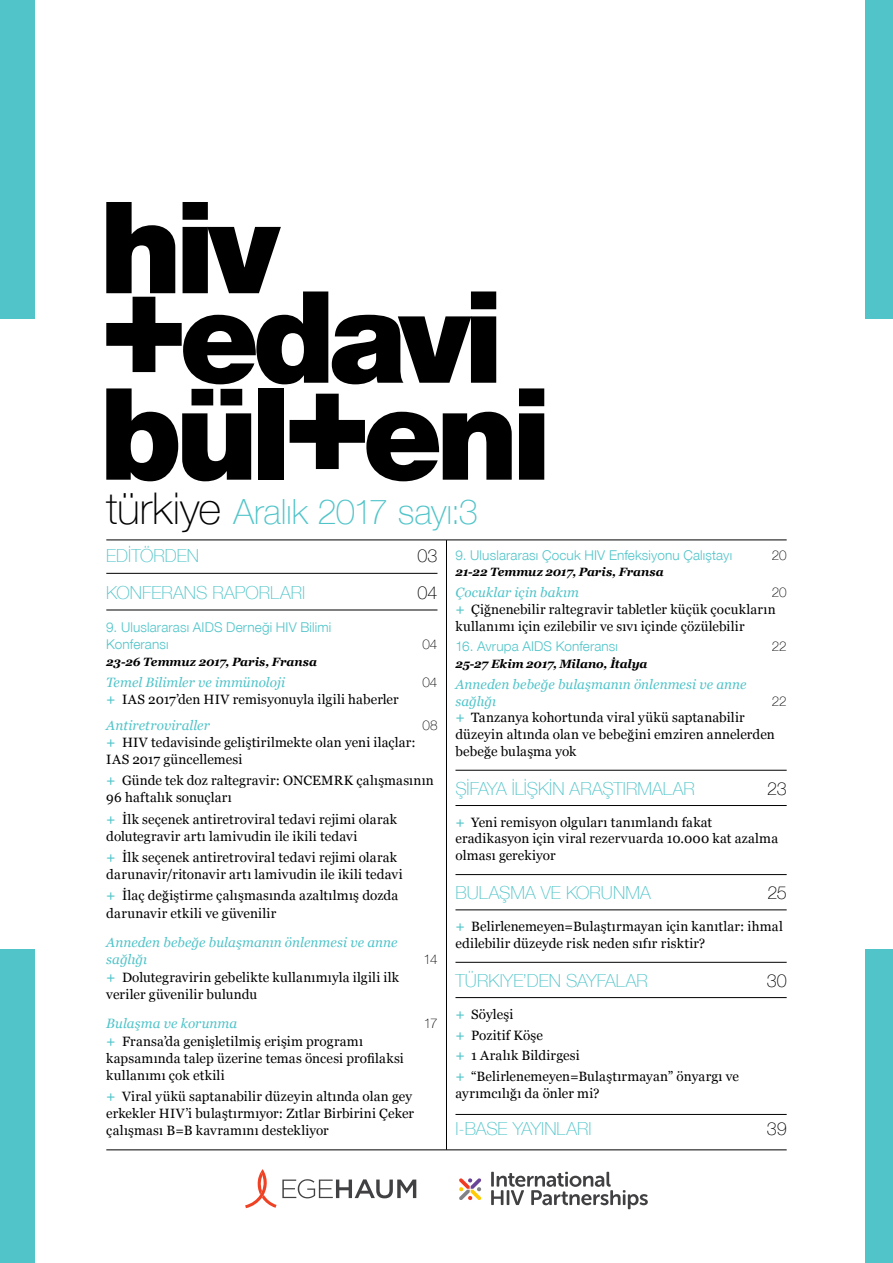
<style>
.page{position:relative;width:893px;height:1263px;background:#fff}
.page>*{position:absolute;margin:0;border:0;box-sizing:border-box;transform-origin:0 0}
.t1{font:100 34.65px "Helvetica Neue LT Pro";letter-spacing:-.01em;color:#50c4c9}
.t2{font:100 18px "Helvetica Neue LT Pro";letter-spacing:.005em;color:#50c4c9}
.t3{font:100 18px "Helvetica Neue LT Pro";letter-spacing:-.005em;color:#000}
.t4{font:13.5px/17.1px "Georgia";letter-spacing:.015em;color:#000}
.t5{font:italic 13.5px/17.1px "Georgia";letter-spacing:.005em;color:#50c4c9}
.t6{font:300 13.5px/17.1px "Helvetica Neue LT Pro";letter-spacing:.01em;color:#50c4c9}
.t7{font:100 13.5px "Helvetica Neue LT Pro";letter-spacing:-.005em;color:#000}
.t8{font:italic 700 12px "Georgia";letter-spacing:-.01em;color:#000}
.s1{font-size:43.65px;color:#000}
.s2{font-weight:700;color:#50c4c9}
.s3{font-style:italic;color:#50c4c9}
</style>
<div class="page">
<div style="left:0;top:0;width:51px;height:319px;background:#50c4c9"></div>
<div style="left:0;top:944px;width:51px;height:319px;background:#50c4c9"></div>
<div style="left:855px;top:0;width:38px;height:319px;background:#50c4c9"></div>
<div style="left:855px;top:944px;width:38px;height:319px;background:#50c4c9"></div>
<div style="left:35px;top:0;width:829px;height:1263px;background:#fff"></div>
<div style="left:0;top:319px;width:893px;height:629px;background:#fff"></div>
<hr style="left:106px;top:573px;width:331px;height:1px;background:#000">
<hr style="left:106px;top:610px;width:331px;height:1px;background:#000">
<hr style="left:455px;top:770px;width:332px;height:1px;background:#000">
<hr style="left:455px;top:805px;width:332px;height:1px;background:#000">
<hr style="left:455px;top:874px;width:332px;height:1px;background:#000">
<hr style="left:455px;top:910px;width:332px;height:1px;background:#000">
<hr style="left:455px;top:962px;width:332px;height:1px;background:#000">
<hr style="left:455px;top:997px;width:332px;height:1px;background:#000">
<hr style="left:455px;top:1114px;width:332px;height:1px;background:#000">
<hr style="left:106px;top:1149px;width:681px;height:1px;background:#000">
<svg style="left:106px;top:202px;width:406px;height:279px"></svg>
<svg style="left:519px;top:388px;width:25px;height:92px;background:#151515"></svg>
<hr style="left:106px;top:540px;width:681px;height:1px;background:#000">
<hr style="left:446px;top:540px;width:1px;height:609px;background:#000">
<svg style="left:491px;top:1172px;width:157px;height:37px"></svg>
<svg style="left:459px;top:1178px;width:22px;height:22px"></svg>
<svg style="left:245px;top:1169px;width:171px;height:39px"></svg>
<h1 class="t1" style="left:106px;top:491px;width:373px"><span class="s1">türkiye</span> Aralık 2017 sayı:3</h1>
<h2 class="t2" style="left:106px;top:545px;width:94px">EDİTÖRDEN</h2>
<h2 class="t3" style="left:417px;top:545px;width:21px">03</h2>
<h2 class="t2" style="left:106px;top:582px;width:201px">KONFERANS RAPORLARI</h2>
<h2 class="t3" style="left:417px;top:582px;width:21px">04</h2>
<p class="t6" style="left:106px;top:618px;width:227px">9. Uluslararası AIDS Derneği HIV Bilimi<br>Konferansı</p>
<p class="t7" style="left:422px;top:636px;width:17px">04</p>
<p class="t8" style="left:106px;top:653px;width:212px">23-26 Temmuz 2017, Paris, Fransa</p>
<p class="t5" style="left:106px;top:673px;width:180px">Temel Bilimler ve immünoloji</p>
<p class="t7" style="left:422px;top:674px;width:17px">04</p>
<p class="t4" style="left:106px;top:686px;width:294px;line-height:25.7px"><span class="s2">+</span> IAS 2017’den HIV remisyonuyla ilgili haberler<br><span class="s3">Antiretroviraller</span></p>
<p class="t7" style="left:422px;top:717px;width:17px">08</p>
<p class="t4" style="left:106px;top:733px;width:311px"><span class="s2">+</span> HIV tedavisinde geliştirilmekte olan yeni ilaçlar:<br>IAS 2017 güncellemesi</p>
<p class="t4" style="left:106px;top:771px;width:329px"><span class="s2">+</span> Günde tek doz raltegravir: ONCEMRK çalışmasının<br>96 haftalık sonuçları</p>
<p class="t4" style="left:106px;top:810px;width:292px"><span class="s2">+</span> İlk seçenek antiretroviral tedavi rejimi olarak dolutegravir artı lamivudin ile ikili tedavi</p>
<p class="t4" style="left:106px;top:848px;width:298px"><span class="s2">+</span> İlk seçenek antiretroviral tedavi rejimi olarak darunavir/ritonavir artı lamivudin ile ikili tedavi</p>
<p class="t4" style="left:106px;top:887px;width:294px"><span class="s2">+</span> İlaç değiştirme çalışmasında azaltılmış dozda darunavir etkili ve güvenilir</p>
<p class="t5" style="left:106px;top:933px;width:293px">Anneden bebeğe bulaşmanın önlenmesi ve anne sağlığı</p>
<p class="t7" style="left:424px;top:951px;width:15px">14</p>
<p class="t4" style="left:106px;top:968px;width:294px"><span class="s2">+</span> Dolutegravirin gebelikte kullanımıyla ilgili ilk veriler güvenilir bulundu</p>
<p class="t5" style="left:106px;top:1015px;width:132px">Bulaşma ve korunma</p>
<p class="t7" style="left:424px;top:1015px;width:15px">17</p>
<p class="t4" style="left:106px;top:1032px;width:299px"><span class="s2">+</span> Fransa’da genişletilmiş erişim programı kapsamında talep üzerine temas öncesi profilaksi kullanımı çok etkili</p>
<p class="t4" style="left:106px;top:1087px;width:309px"><span class="s2">+</span> Viral yükü saptanabilir düzeyin altında olan gey erkekler HIV’i bulaştırmıyor: Zıtlar Birbirini Çeker çalışması B=B kavramını destekliyor</p>
<p class="t6" style="left:455px;top:546px;width:278px">9. Uluslararası Çocuk HIV Enfeksiyonu Çalıştayı</p>
<p class="t7" style="left:772px;top:547px;width:16px">20</p>
<p class="t8" style="left:455px;top:563px;width:210px">21-22 Temmuz 2017, Paris, Fransa</p>
<p class="t5" style="left:455px;top:583px;width:125px">Çocuklar için bakım</p>
<p class="t7" style="left:772px;top:584px;width:16px">20</p>
<p class="t4" style="left:455px;top:600px;width:322px;line-height:16.6px"><span class="s2">+</span> Çiğnenebilir raltegravir tabletler küçük çocukların kullanımı için ezilebilir ve sıvı içinde çözülebilir</p>
<p class="t6" style="left:455px;top:638px;width:164px">16. Avrupa AIDS Konferansı</p>
<p class="t7" style="left:772px;top:639px;width:16px">22</p>
<p class="t8" style="left:455px;top:655px;width:193px">25-27 Ekim 2017, Milano, İtalya</p>
<p class="t5" style="left:455px;top:675px;width:293px;line-height:16.6px">Anneden bebeğe bulaşmanın önlenmesi ve anne sağlığı</p>
<p class="t7" style="left:772px;top:693px;width:16px">22</p>
<p class="t4" style="left:455px;top:709px;width:321px;line-height:16.6px"><span class="s2">+</span> Tanzanya kohortunda viral yükü saptanabilir düzeyin altında olan ve bebeğini emziren annelerden bebeğe bulaşma yok</p>
<h2 class="t2" style="left:455px;top:778px;width:241px">ŞİFAYA İLİŞKİN ARAŞTIRMALAR</h2>
<h2 class="t3" style="left:767px;top:778px;width:21px">23</h2>
<p class="t4" style="left:455px;top:813px;width:324px;line-height:16.6px"><span class="s2">+</span> Yeni remisyon olguları tanımlandı fakat eradikasyon için viral rezervuarda 10.000 kat azalma olması gerekiyor</p>
<h2 class="t2" style="left:455px;top:882px;width:197px">BULAŞMA VE KORUNMA</h2>
<h2 class="t3" style="left:767px;top:882px;width:21px">25</h2>
<p class="t4" style="left:455px;top:917px;width:329px;line-height:16.6px"><span class="s2">+</span> Belirlenemeyen=Bulaştırmayan için kanıtlar: ihmal edilebilir düzeyde risk neden sıfır risktir?</p>
<h2 class="t2" style="left:455px;top:970px;width:194px">TÜRKIYE’DEN SAYFALAR</h2>
<h2 class="t3" style="left:767px;top:970px;width:22px">30</h2>
<p class="t4" style="left:455px;top:1003px;width:285px;line-height:20.9px"><span class="s2">+</span> Söyleşi<br><span class="s2">+</span> Pozitif Köşe<br><span class="s2">+</span> 1 Aralık Bildirgesi<br><span class="s2">+</span> “Belirlenemeyen=Bulaştırmayan” önyargı ve</p>
<p class="t4" style="left:455px;top:1084px;width:145px">ayrımcılığı da önler mi?</p>
<h2 class="t2" style="left:455px;top:1118px;width:138px">I-BASE YAYINLARI</h2>
<h2 class="t3" style="left:767px;top:1118px;width:21px">39</h2>
</div>
